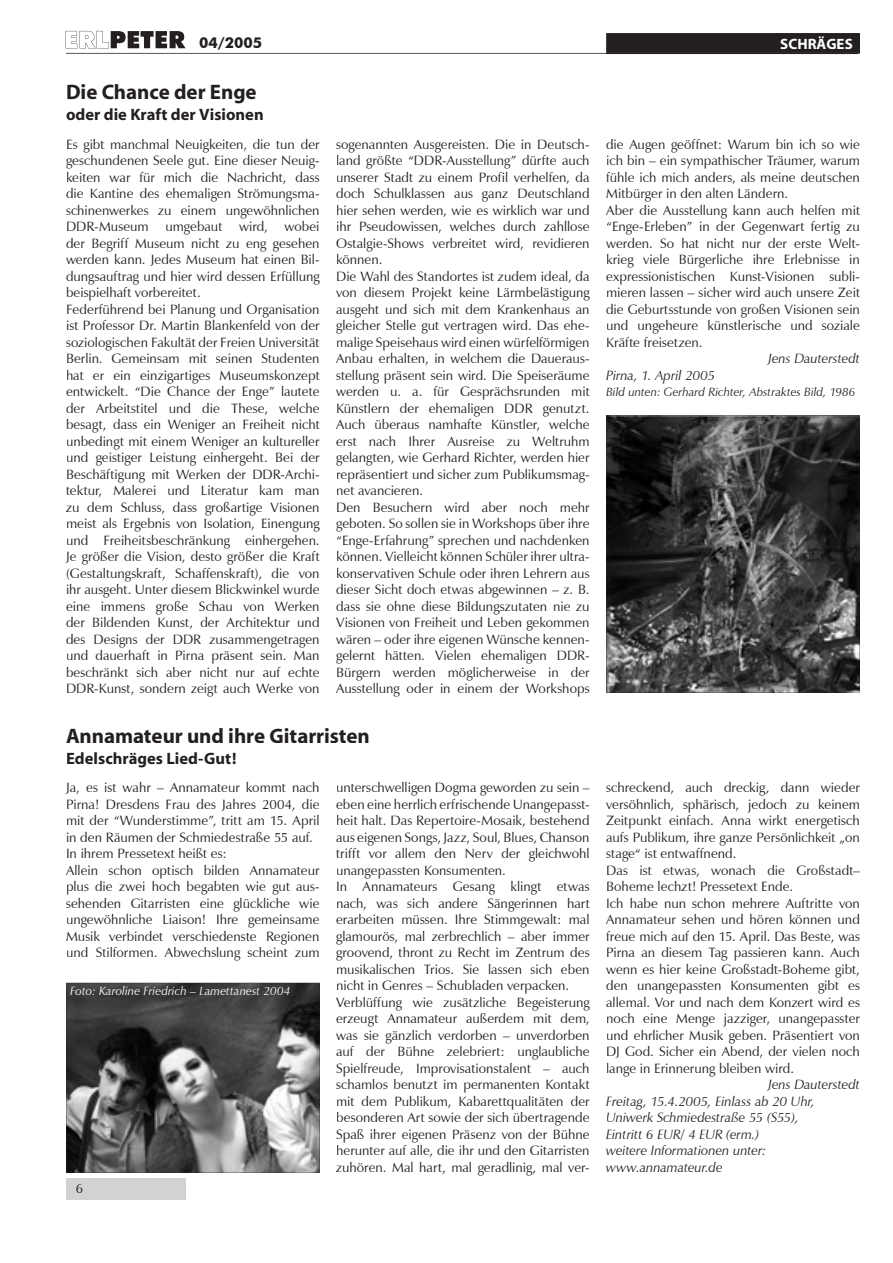
<style>
.page{position:relative;width:893px;height:1263px;background:#fff}
.page>*{position:absolute;margin:0;border:0;box-sizing:border-box;transform-origin:0 0}
.t1{font:700 21px "Myriad";letter-spacing:-.005em;color:#231f20}
.t2{font:700 16.5px "Myriad";letter-spacing:.005em;color:#231f20}
.t3{font:700 15px "Myriad";color:#fff}
.t4{font:700 15px "Futura BT";color:#231f20}
.t5{font:13.5px/16.5px "Zapf Humanist 601 BT";color:#231f20}
.t6{font:italic 13.5px/16.5px "Zapf Humanist 601 BT";color:#231f20}
.t7{font:italic 12px "Zapf Humanist 601 BT";color:#231f20}
.t8{font:italic 12px "Zapf Humanist 601 BT";letter-spacing:.005em;color:#fff}
</style>
<div class="page">
<div style="left:66px;top:1179px;width:120px;height:21px;background:#d1d2d4"></div>
<svg style="left:65px;top:31px;width:795px;height:23px"></svg>
<hr style="left:606px;top:53px;width:252px;height:1px;background:#231f20">
<svg style="left:657px;top:462px;width:152px;height:183px"></svg>
<img style="left:606px;top:645px;width:254px;height:47px">
<img style="left:606px;top:415px;width:51px;height:232px">
<img style="left:809px;top:415px;width:51px;height:232px">
<img style="left:656px;top:415px;width:154px;height:47px">
<img style="left:66px;top:983px;width:253px;height:190px">
<p class="t4" style="left:199px;top:34px;width:65px">04/2005</p>
<h1 class="t1" style="left:66px;top:81px;width:192px">Die Chance der Enge</h1>
<p class="t2" style="left:66px;top:106px;width:199px">oder die Kraft der Visionen</p>
<p class="t5" style="left:66px;top:136px;width:255px">Es gibt manchmal Neuigkeiten, die tun der geschundenen Seele gut. Eine dieser Neuig&shy;keiten war für mich die Nach richt, dass die Kantine des ehemaligen Strömungs ma&shy;schinen werkes zu einem ungewöhnlichen DDR-Museum umgebaut wird, wobei der Be griff Museum nicht zu eng gesehen werden kann. Jedes Museum hat einen Bil&shy;dungs auftrag und hier wird dessen Erfüllung beispielhaft vorbereitet.<br>Federführend bei Planung und Organisation ist Professor Dr. Martin Blankenfeld von der soziologischen Fakultät der Freien Universität Berlin. Gemeinsam mit seinen Studenten hat er ein einzig artiges Museumskonzept ent wickelt. “Die Chance der Enge” lautete der Arbeits titel und die These, welche be sagt, dass ein Weniger an Freiheit nicht unbe dingt mit einem Weniger an kultureller und geistiger Leistung einhergeht. Bei der Beschäf tigung mit Werken der DDR-Archi&shy;tektur, Malerei und Literatur kam man zu dem Schluss, dass großartige Visionen meist als Ergebnis von Isolation, Einengung und Frei heits beschränkung einhergehen.<br>Je größer die Vision, desto größer die Kraft (Gestaltungs kraft, Schaffens kraft), die von ihr ausgeht. Unter diesem Blickwinkel wurde eine immens große Schau von Werken der Bilden den Kunst, der Archi tektur und des Designs der DDR zusammengetragen und dauer haft in Pirna präsent sein. Man be schränkt sich aber nicht nur auf echte DDR-Kunst, sondern zeigt auch Werke von</p>
<p class="t5" style="left:336px;top:136px;width:255px">soge nannten Ausgereisten. Die in Deutsch&shy;land größte “DDR-Ausstellung” dürfte auch unserer Stadt zu einem Profil verhelfen, da doch Schul klassen aus ganz Deutsch land hier sehen werden, wie es wirklich war und ihr Pseudo wissen, welches durch zahl lose Ostalgie-Shows verbreitet wird, revidieren können.<br>Die Wahl des Standortes ist zudem ideal, da von diesem Projekt keine Lärmbe lästigung ausgeht und sich mit dem Kranken haus an gleicher Stelle gut vertragen wird. Das ehe&shy;malige Speisehaus wird einen würfel förmigen Anbau erhalten, in welchem die Dauer aus&shy;stellung präsent sein wird. Die Speiseräume werden u. a. für Gesprächsrunden mit Künst lern der ehemaligen DDR genutzt.<br>Auch über aus nam hafte Künstler, welche erst nach Ihrer Aus reise zu Welt ruhm ge lang ten, wie Gerhard Richter, werden hier re präsentiert und sicher zum Publikums mag&shy;net avancieren.<br>Den Besuchern wird aber noch mehr geboten. So sollen sie in Workshops über ihre “Enge-Erfahrung” sprechen und nachdenken können. Vielleicht können Schüler ihrer ultra&shy;konser vativen Schule oder ihren Lehrern aus dieser Sicht doch etwas abgewinnen – z. B. dass sie ohne diese Bildungs zutaten nie zu Visionen von Freiheit und Leben gekommen wären – oder ihre eigenen Wünsche kennen&shy;gelernt hätten. Vielen ehemaligen DDR-Bürgern werden möglicherweise in der Aus stellung oder in einem der Workshops</p>
<h1 class="t1" style="left:66px;top:725px;width:305px">Annamateur und ihre Gitarristen</h1>
<p class="t2" style="left:66px;top:749px;width:172px">Edelschräges Lied-Gut!</p>
<p class="t5" style="left:66px;top:779px;width:255px">Ja, es ist wahr – Annamateur kommt nach Pirna! Dresdens Frau des Jahres 2004, die mit der “Wunderstimme”, tritt am 15. April in den Räumen der Schmiedestraße 55 auf.<br>In ihrem Pressetext heißt es:<br>Allein schon optisch bilden Anna mateur plus die zwei hoch begabten wie gut aus&shy;sehenden Gitarristen eine glückliche wie unge wöhnliche Liaison! Ihre gemeinsame Musik ver bindet verschiedenste Regionen und Stil for men. Abwechs lung scheint zum</p>
<p class="t8" style="left:70px;top:983px;width:222px">Foto: Karoline Friedrich – Lamettanest 2004</p>
<p class="t5" style="left:76px;top:1180px;width:9px">6</p>
<p class="t5" style="left:336px;top:779px;width:255px">unterschwelligen Dogma geworden zu sein – eben eine herrlich erfrischende Unangepasst&shy;heit halt. Das Repertoire-Mosaik, bestehend aus eigenen Songs, Jazz, Soul, Blues, Chanson trifft vor allem den Nerv der gleichwohl unangepassten Konsumenten.<br>In Annamateurs Gesang klingt etwas nach, was sich andere Sängerinnen hart erarbeiten müssen. Ihre Stimmgewalt: mal glamourös, mal zer brechlich – aber immer groovend, thront zu Recht im Zentrum des musikalischen Trios. Sie lassen sich eben nicht in Genres – Schubladen verpacken.<br>Verblüffung wie zusätzliche Begeisterung erzeugt Annamateur außerdem mit dem, was sie gänz lich verdorben – unverdorben auf der Bühne zelebriert: unglaubliche Spiel freu de, Improvisationstalent – auch scham los benutzt im permanenten Kontakt mit dem Publikum, Kabarettqualitäten der besonderen Art sowie der sich übertragende Spaß ihrer eigenen Präsenz von der Bühne her unter auf alle, die ihr und den Gitarristen zuhören. Mal hart, mal geradlinig, mal ver-</p>
<p class="t3" style="left:780px;top:36px;width:74px">SCHRÄGES</p>
<p class="t5" style="left:606px;top:136px;width:255px">die Augen geöffnet: Warum bin ich so wie ich bin – ein sympathischer Träumer, warum fühle ich mich anders, als meine deutschen Mit bürger in den alten Ländern.<br>Aber die Ausstellung kann auch helfen mit “Enge-Erleben” in der Gegenwart fertig zu werden. So hat nicht nur der erste Welt&shy;krieg viele Bürgerliche ihre Erlebnisse in ex pressionistischen Kunst-Visionen subli&shy;mieren lassen – sicher wird auch unsere Zeit die Geburtsstunde von großen Visionen sein und ungeheure künstlerische und soziale Kräfte freisetzen.</p>
<p class="t6" style="left:768px;top:350px;width:93px">Jens Dauterstedt</p>
<p class="t6" style="left:606px;top:367px;width:110px">Pirna, 1. April 2005</p>
<p class="t7" style="left:606px;top:385px;width:251px">Bild unten: Gerhard Richter, Abstraktes Bild, 1986</p>
<p class="t5" style="left:606px;top:779px;width:255px">schreckend, auch dreckig, dann wieder ver söhn lich, sphärisch, jedoch zu keinem Zeit punkt einfach. Anna wirkt energetisch aufs Publikum, ihre ganze Persönlichkeit „on stage“ ist entwaff nend.<br>Das ist etwas, wonach die Großstadt– Boheme lechzt! Pressetext Ende.<br>Ich habe nun schon mehrere Auftritte von Annamateur sehen und hören können und freue mich auf den 15. April. Das Beste, was Pirna an diesem Tag passieren kann. Auch wenn es hier keine Großstadt-Boheme gibt, den unangepassten Konsumenten gibt es allemal. Vor und nach dem Konzert wird es noch eine Menge jazziger, unangepasster und ehrlicher Musik geben. Präsentiert von DJ God. Sicher ein Abend, der vielen noch lange in Erinnerung bleiben wird.</p>
<p class="t6" style="left:606px;top:1076px;width:255px;text-indent:162px">Jens Dauterstedt<br>Freitag, 15.4.2005, Einlass ab 20 Uhr,<br>Uniwerk Schmiedestraße 55 (S55),<br>Eintritt 6 EUR/ 4 EUR (erm.)<br>weitere Informationen unter: www.annamateur.de</p>
</div>
